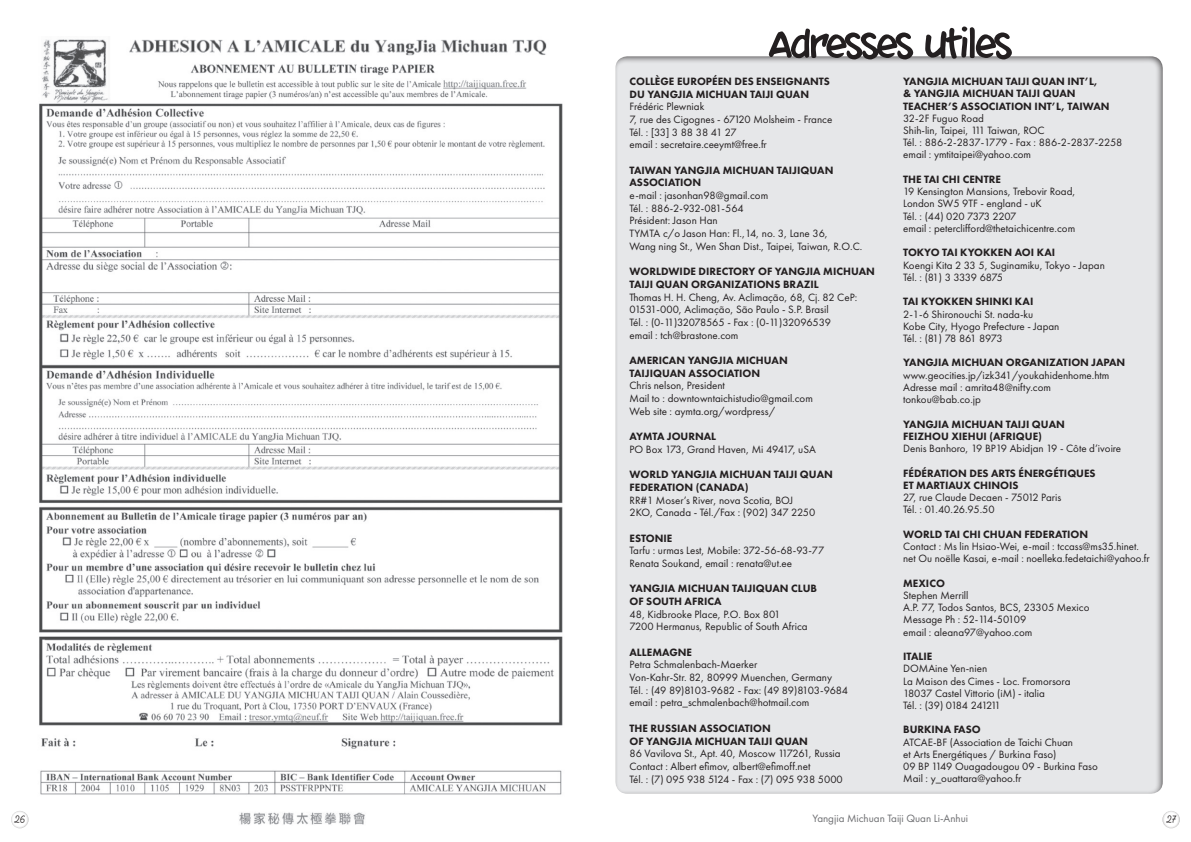
<style>
.page{position:relative;width:1191px;height:842px;background:#fff}
.page>*{position:absolute;margin:0;border:0;box-sizing:border-box;transform-origin:0 0}
.t1{font:11px/12.2px "Futura PT";color:#231f20}
.t2{font:800 11px/12.7px "Futura PT";color:#231f20}
.t3{font:11px "Futura PT";color:#6c6d70}
.t4{font:700 9px "Fabfelt Script";color:#231f20}
</style>
<div class="page">
<div style="left:615px;top:52px;width:548px;height:742px;background:#e6e7e9"></div>
<svg style="left:769px;top:27px;width:243px;height:32px"></svg>
<img style="left:39px;top:39px;width:524px;height:756px">
<img style="left:239px;top:812px;width:126px;height:13px">
<div style="left:11px;top:810px;width:18px;height:18px;background:#231f20;opacity:.5"></div>
<div style="left:1162px;top:810px;width:18px;height:18px;background:#231f20;opacity:.5"></div>
<p class="t2" style="left:629px;top:75px;width:202px">COLLÈGE EUROPÉEN DES ENSEIGNANTS<br>DU YANGJIA MICHUAN TAIJI QUAN</p>
<p class="t1" style="left:629px;top:100px;width:204px;line-height:12.7px">Frédéric Plewniak<br>7, rue des Cigognes - 67120 Molsheim - France<br>Tél. : [33] 3 88 38 41 27<br>email : secretaire.ceeymt@free.fr</p>
<p class="t2" style="left:629px;top:164px;width:205px">TAIWAN YANGJIA MICHUAN TAIJIQUAN<br>ASSOCIATION</p>
<p class="t1" style="left:629px;top:189px;width:234px;line-height:12.7px">e-mail : jasonhan98@gmail.com<br>Tél. : 886-2-932-081-564<br>Président: Jason Han<br>TYMTA c/o Jason Han: Fl.,14, no. 3, Lane 36,<br>Wang ning St., Wen Shan Dist., Taipei, Taiwan, R.O.C.</p>
<p class="t2" style="left:629px;top:265px;width:247px">WORLDWIDE DIRECTORY OF YANGJIA MICHUAN<br>TAIJI QUAN ORGANIZATIONS BRAZIL</p>
<p class="t1" style="left:629px;top:290px;width:229px;line-height:12.7px">Thomas H. H. Cheng, Av. Aclimação, 68, Cj. 82 CeP:<br>01531-000, Aclimação, São Paulo - S.P. Brasil<br>Tél. : (0-11)32078565 - Fax : (0-11)32096539<br>email : tch@brastone.com</p>
<p class="t2" style="left:629px;top:354px;width:160px">AMERICAN YANGJIA MICHUAN<br>TAIJIQUAN ASSOCIATION</p>
<p class="t1" style="left:629px;top:379px;width:185px;line-height:12.7px">Chris nelson, President<br>Mail to : downtowntaichistudio@gmail.com<br>Web site : aymta.org/wordpress/</p>
<p class="t2" style="left:629px;top:430px;width:88px">AYMTA JOURNAL</p>
<p class="t1" style="left:629px;top:443px;width:188px">PO Box 173, Grand Haven, Mi 49417, uSA</p>
<p class="t2" style="left:629px;top:468px;width:205px">WORLD YANGJIA MICHUAN TAIJI QUAN<br>FEDERATION (CANADA)</p>
<p class="t1" style="left:629px;top:493px;width:187px;line-height:12.7px">RR#1 Moser’s River, nova Scotia, BOJ<br>2KO, Canada - Tél./Fax : (902) 347 2250</p>
<p class="t2" style="left:629px;top:531px;width:44px">ESTONIE</p>
<p class="t1" style="left:629px;top:544px;width:196px;line-height:12.7px">Tarfu : urmas Lest, Mobile: 372-56-68-93-77<br>Renata Soukand, email : renata@ut.ee</p>
<p class="t2" style="left:629px;top:582px;width:189px">YANGJIA MICHUAN TAIJIQUAN CLUB<br>OF SOUTH AFRICA</p>
<p class="t1" style="left:629px;top:608px;width:180px;line-height:12.7px">48, Kidbrooke Place, P.O. Box 801<br>7200 Hermanus, Republic of South Africa</p>
<p class="t2" style="left:629px;top:645px;width:64px">ALLEMAGNE</p>
<p class="t1" style="left:629px;top:658px;width:220px;line-height:12.7px">Petra Schmalenbach-Maerker<br>Von-Kahr-Str. 82, 80999 Muenchen, Germany Tél. : (49 89)8103-9682 - Fax: (49 89)8103-9684 email : petra_schmalenbach@hotmail.com</p>
<p class="t2" style="left:629px;top:722px;width:180px">THE RUSSIAN ASSOCIATION<br>OF YANGJIA MICHUAN TAIJI QUAN</p>
<p class="t1" style="left:629px;top:747px;width:215px;line-height:12.7px">86 Vavilova St., Apt. 40, Moscow 117261, Russia<br>Contact : Albert efimov, albert@efimoff.net<br>Tél. : (7) 095 938 5124 - Fax : (7) 095 938 5000</p>
<p class="t2" style="left:903px;top:75px;width:208px;line-height:12.2px">YANGJIA MICHUAN TAIJI QUAN INT’L,<br>&amp; YANGJIA MICHUAN TAIJI QUAN<br>TEACHER’S ASSOCIATION INT’L, TAIWAN</p>
<p class="t1" style="left:903px;top:112px;width:221px">32-2F Fuguo Road<br>Shih-lin, Taipei, 111 Taiwan, ROC<br>Tél. : 886-2-2837-1779 - Fax : 886-2-2837-2258 email : ymtitaipei@yahoo.com</p>
<p class="t2" style="left:903px;top:173px;width:99px">THE TAI CHI CENTRE</p>
<p class="t1" style="left:903px;top:185px;width:174px">19 Kensington Mansions, Trebovir Road, London SW5 9TF - england - uK<br>Tél. : (44) 020 7373 2207<br>email : peterclifford@thetaichicentre.com</p>
<p class="t2" style="left:903px;top:246px;width:153px">TOKYO TAI KYOKKEN AOI KAI</p>
<p class="t1" style="left:903px;top:259px;width:203px">Koengi Kita 2 33 5, Suginamiku, Tokyo - Japan<br>Tél. : (81) 3 3339 6875</p>
<p class="t2" style="left:903px;top:295px;width:132px">TAI KYOKKEN SHINKI KAI</p>
<p class="t1" style="left:903px;top:308px;width:158px">2-1-6 Shironouchi St. nada-ku<br>Kobe City, Hyogo Prefecture - Japan<br>Tél. : (81) 78 861 8973</p>
<p class="t2" style="left:903px;top:356px;width:224px">YANGJIA MICHUAN ORGANIZATION JAPAN</p>
<p class="t1" style="left:903px;top:369px;width:208px">www.geocities.jp/izk341/youkahidenhome.htm<br>Adresse mail : amrita48@nifty.com tonkou@bab.co.jp</p>
<p class="t2" style="left:903px;top:418px;width:163px;line-height:12.2px">YANGJIA MICHUAN TAIJI QUAN<br>FEIZHOU XIEHUI (AFRIQUE)</p>
<p class="t1" style="left:903px;top:442px;width:219px">Denis Banhoro, 19 BP19 Abidjan 19 - Côte d’ivoire</p>
<p class="t2" style="left:903px;top:467px;width:194px;line-height:12.2px">FÉDÉRATION DES ARTS ÉNERGÉTIQUES<br>ET MARTIAUX CHINOIS</p>
<p class="t1" style="left:903px;top:491px;width:160px">27, rue Claude Decaen - 75012 Paris<br>Tél. : 01.40.26.95.50</p>
<p class="t2" style="left:903px;top:528px;width:186px">WORLD TAI CHI CHUAN FEDERATION</p>
<p class="t1" style="left:903px;top:540px;width:248px">Contact : Ms lin Hsiao-Wei, e-mail : tccass@ms35.hinet. net Ou noëlle Kasai, e-mail : noelleka.fedetaichi@yahoo.fr</p>
<p class="t2" style="left:903px;top:576px;width:43px">MEXICO</p>
<p class="t1" style="left:903px;top:589px;width:188px">Stephen Merrill<br>A.P. 77, Todos Santos, BCS, 23305 Mexico<br>Message Ph : 52-114-50109<br>email : aleana97@yahoo.com</p>
<p class="t2" style="left:903px;top:650px;width:31px">ITALIE</p>
<p class="t1" style="left:903px;top:662px;width:169px">DOMAine Yen-nien<br>La Maison des Cimes - Loc. Fromorsora<br>18037 Castel Vittorio (iM) - italia<br>Tél. : (39) 0184 241211</p>
<p class="t2" style="left:903px;top:723px;width:79px">BURKINA FASO</p>
<p class="t1" style="left:903px;top:736px;width:196px">ATCAE-BF (Association de Taichi Chuan<br>et Arts Energétiques / Burkina Faso)<br>09 BP 1149 Ouagadougou 09 - Burkina Faso Mail : y_ouattara@yahoo.fr</p>
<p class="t4" style="left:14px;top:813px;width:12px">26</p>
<p class="t3" style="left:812px;top:812px;width:157px">Yangjia Michuan Taiji Quan Li-Anhui</p>
<p class="t4" style="left:1166px;top:813px;width:11px">27</p>
</div>
